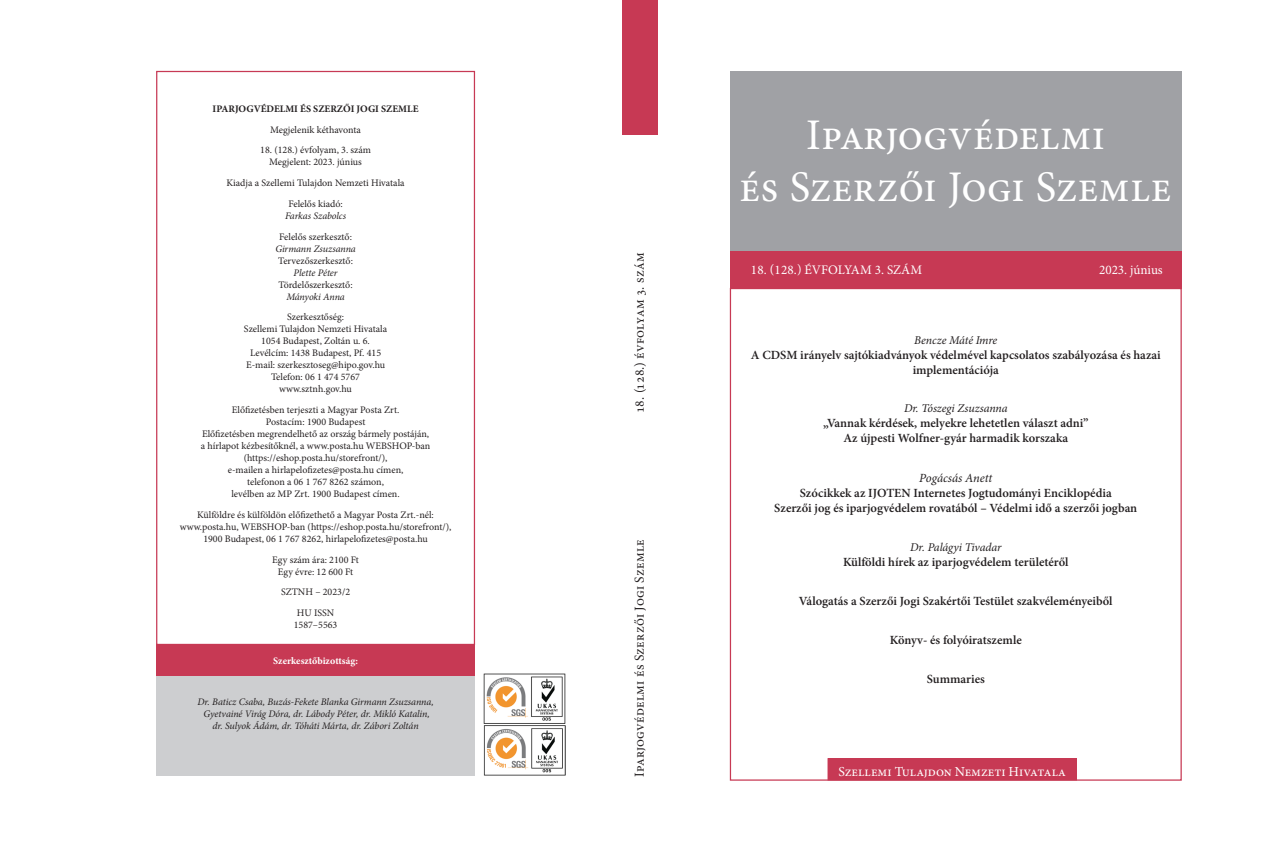
<style>
.page{position:relative;width:1280px;height:854px;background:#fff}
.page>*{position:absolute;margin:0;border:0;box-sizing:border-box;transform-origin:0 0}
.t1{font:43.75px/52.5px "Minion Pro";letter-spacing:.01em;color:#fff;text-align:center}
.t2{font:13.75px "Minion Pro";letter-spacing:.02em;color:#231f20}
.t3{font:13.75px "Minion Pro";color:#fff}
.t4{font:13.12px "Minion Pro";color:#fff}
.cím_borito{font:600 12.5px/15px "Minion Pro";color:#231f20;text-align:center}
.szerzo_borito{font:italic 12.5px "Minion Pro";color:#231f20}
.szerzo_borito-2{font:italic 11.88px "Minion Pro";letter-spacing:-.005em;color:#231f20}
.t5{font:10px/12px "Minion Pro";color:#231f20;text-align:center}
.t6{font:italic 10px/12px "Minion Pro";letter-spacing:-.01em;color:#231f20;text-align:center}
.t7{font:700 10px "Minion Pro";color:#231f20}
.t8{font:700 10px "Minion Pro";color:#fff}
.s1{color:#fffef8}
</style>
<div class="page">
<div style="left:828px;top:759px;width:248px;height:21px;background:#c73954"></div>
<div style="left:827px;top:758px;width:249px;height:22px;border:1px solid #c73954"></div>
<div style="left:622px;top:0;width:35px;height:135px;background:#c73954"></div>
<div style="left:729px;top:245px;width:452px;height:44px;background:#c73954"></div>
<div style="left:729px;top:71px;width:452px;height:180px;background:#a0a1a5"></div>
<div style="left:156px;top:675px;width:319px;height:101px;background:#cdced0"></div>
<div style="left:156px;top:645px;width:319px;height:31px;background:#c73954"></div>
<img style="left:484px;top:674px;width:81px;height:101px">
<p class="t7" style="left:213px;top:102px;width:207px">IPARJOGVÉDELMI ÉS SZERZŐI JOGI SZEMLE</p>
<p class="t5" style="left:270px;top:124px;width:92px">Megjelenik kéthavonta</p>
<p class="t5" style="left:260px;top:144px;width:112px">18. (128.) évfolyam, 3. szám</p>
<p class="t5" style="left:269px;top:156px;width:94px">Megjelent: 2023. június</p>
<p class="t5" style="left:226px;top:177px;width:179px">Kiadja a Szellemi Tulajdon Nemzeti Hivatala</p>
<p class="t5" style="left:288px;top:198px;width:56px">Felelős kiadó:</p>
<p class="t6" style="left:285px;top:210px;width:63px">Farkas Szabolcs</p>
<p class="t5" style="left:279px;top:231px;width:74px">Felelős szerkesztő:</p>
<p class="t6" style="left:275px;top:242px;width:82px">Girmann Zsuzsanna</p>
<p class="t5" style="left:278px;top:255px;width:76px">Tervezőszerkesztő:</p>
<p class="t6" style="left:293px;top:266px;width:46px">Plette Péter</p>
<p class="t5" style="left:278px;top:279px;width:76px">Tördelőszerkesztő:</p>
<p class="t6" style="left:286px;top:290px;width:60px">Mányoki Anna</p>
<p class="t5" style="left:287px;top:311px;width:58px">Szerkesztőség:</p>
<p class="t5" style="left:244px;top:323px;width:145px">Szellemi Tulajdon Nemzeti Hivatala</p>
<p class="t5" style="left:261px;top:335px;width:110px">1054 Budapest, Zoltán u. 6.</p>
<p class="t5" style="left:250px;top:347px;width:133px">Levélcím: 1438 Budapest, Pf. 415</p>
<p class="t5" style="left:246px;top:359px;width:141px">E-mail: szerkesztoseg@hipo.gov.hu</p>
<p class="t5" style="left:271px;top:371px;width:90px">Telefon: 06 1 474 5767</p>
<p class="t5" style="left:279px;top:383px;width:74px">www.sztnh.gov.hu</p>
<p class="t5" style="left:232px;top:404px;width:169px">Előfizetésben terjeszti a Magyar Posta Zrt.</p>
<p class="t5" style="left:266px;top:416px;width:101px">Postacím: 1900 Budapest</p>
<p class="t5" style="left:201px;top:428px;width:231px">Előfizetésben megrendelhető az ország bármely postáján, a hírlapot kézbesítőknél, a www.posta.hu WEBSHOP-ban (https://eshop.posta.hu/storefront/),<br>e-mailen a hirlapelofizetes@posta.hu címen,<br>telefonon a 06 1 767 8262 számon,<br>levélben az MP Zrt. 1900 Budapest címen.</p>
<p class="t5" style="left:180px;top:509px;width:273px">Külföldre és külföldön előfizethető a Magyar Posta Zrt.-nél: www.posta.hu, WEBSHOP-ban (https://eshop.posta.hu/storefront/),<br>1900 Budapest, 06 1 767 8262, hirlapelofizetes@posta.hu</p>
<p class="t5" style="left:272px;top:554px;width:88px">Egy szám ára: 2100 Ft</p>
<p class="t5" style="left:278px;top:566px;width:77px">Egy évre: 12 600 Ft</p>
<p class="t5" style="left:281px;top:586px;width:71px">SZTNH – 2023/2</p>
<p class="t5" style="left:297px;top:607px;width:39px">HU ISSN</p>
<p class="t5" style="left:294px;top:619px;width:45px">1587–5563</p>
<p class="t8" style="left:273px;top:654px;width:86px">Szerkesztőbizottság<span class="s1">:</span></p>
<p class="t6" style="left:197px;top:696px;width:238px">Dr. Baticz Csaba, Buzás-Fekete Blanka Girmann Zsuzsanna,<br>Gyetvainé Virág Dóra, dr. Lábody Péter, dr. Mikló Katalin, dr. Sulyok Ádám, dr. Tóháti Márta, dr. Zábori Zoltán</p>
<p class="t1" style="left:739px;top:109px;width:433px">Iparjogvédelmi<br>és Szerzői Jogi Szemle</p>
<p class="t2" style="left:630px;top:413px;width:162px;rotate:-90deg">18. (128.) évfolyam 3. szám</p>
<p class="t4" style="left:750px;top:261px;width:173px">18. (128.) ÉVFOLYAM 3. SZÁM</p>
<p class="t4" style="left:1098px;top:261px;width:65px">2023. június</p>
<p class="szerzo_borito-2" style="left:914px;top:332px;width:85px">Bencze Máté Imre</p>
<p class="cím_borito" style="left:750px;top:347px;width:411px">A CDSM irányelv sajtókiadványok védelmével kapcsolatos szabályozása és hazai implementációja</p>
<p class="szerzo_borito-2" style="left:903px;top:400px;width:105px">Dr. Tószegi Zsuzsanna</p>
<p class="cím_borito" style="left:822px;top:416px;width:267px">„Vannak kérdések, melyekre lehetetlen választ adni”<br>Az újpesti Wolfner-gyár harmadik korszaka</p>
<p class="szerzo_borito" style="left:919px;top:470px;width:75px">Pogácsás Anett</p>
<p class="cím_borito" style="left:774px;top:486px;width:364px">Szócikkek az IJOTEN Internetes Jogtudományi Enciklopédia<br>Szerzői jog és iparjogvédelem rovatából – Védelmi idő a szerzői jogban</p>
<p class="szerzo_borito-2" style="left:910px;top:539px;width:93px">Dr. Palágyi Tivadar</p>
<p class="cím_borito" style="left:842px;top:554px;width:227px">Külföldi hírek az iparjogvédelem területéről</p>
<p class="cím_borito" style="left:798px;top:593px;width:315px">Válogatás a Szerzői Jogi Szakértői Testület szakvéleményeiből</p>
<p class="cím_borito" style="left:889px;top:632px;width:133px">Könyv- és folyóiratszemle</p>
<p class="cím_borito" style="left:926px;top:671px;width:59px">Summaries</p>
<p class="t2" style="left:630px;top:777px;width:239px;rotate:-90deg">Iparjogvédelmi és Szerzői Jogi Szemle</p>
<p class="t3" style="left:838px;top:762px;width:229px">Szellemi Tulajdon Nemzeti Hivatala</p>
</div>
